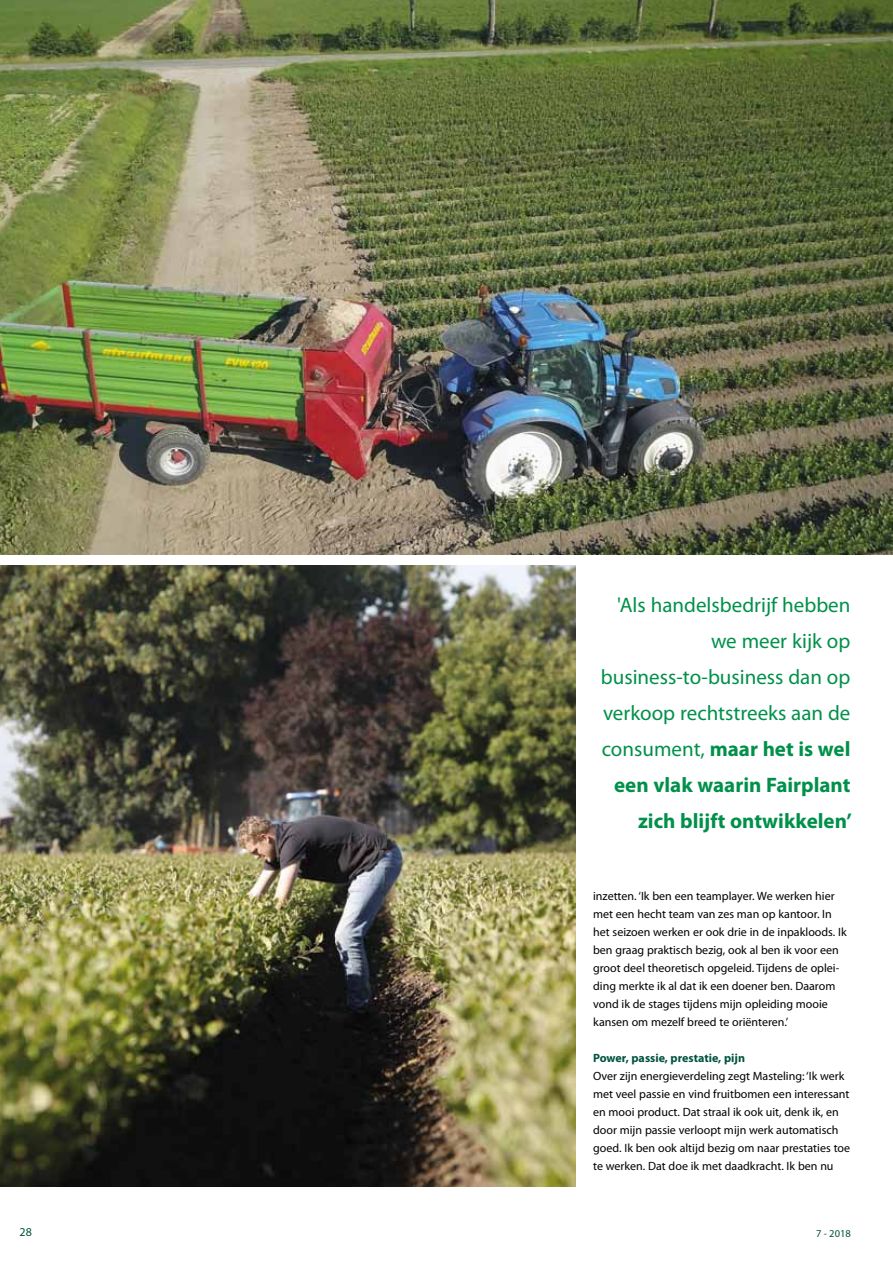
<style>
.page{position:relative;width:893px;height:1263px;background:#fff}
.page>*{position:absolute;margin:0;border:0;box-sizing:border-box;transform-origin:0 0}
.t1{font:21px/36px "Myriad Pro";color:#00904a;text-align:right}
.t2{font:12px/18px "Myriad Pro";color:#000}
.t3{font:700 12px "Myriad Pro";color:#00533d}
.t4{font:12px "Myriad Pro";color:#00533d}
.t5{font:10.5px "Myriad Pro";color:#00533d}
.s1{font-weight:700}
</style>
<div class="page">
<img style="left:0;top:0;width:893px;height:554px">
<img style="left:0;top:566px;width:575px;height:620px">
<h1 class="t1" style="left:601px;top:587px;width:252px">'Als handelsbedrijf hebben we meer kijk op business-to-business dan op verkoop rechtstreeks aan de consument, <span class="s1">maar het is wel een vlak waarin Fairplant zich blijft ontwikkelen’</span></h1>
<p class="t2" style="left:593px;top:887px;width:255px">inzetten. ‘Ik ben een teamplayer. We werken hier met een hecht team van zes man op kantoor. In het seizoen werken er ook drie in de inpakloods. Ik ben graag praktisch bezig, ook al ben ik voor een groot deel theoretisch opgeleid. Tijdens de oplei&shy;ding merkte ik al dat ik een doener ben. Daarom vond ik de stages tijdens mijn opleiding mooie kansen om mezelf breed te oriënteren.’</p>
<p class="t3" style="left:593px;top:1050px;width:153px">Power, passie, prestatie, pijn</p>
<p class="t2" style="left:593px;top:1067px;width:258px">Over zijn energieverdeling zegt Masteling: ‘Ik werk met veel passie en vind fruitbomen een interessant en mooi product. Dat straal ik ook uit, denk ik, en door mijn passie verloopt mijn werk automatisch goed. Ik ben ook altijd bezig om naar prestaties toe te werken. Dat doe ik met daadkracht. Ik ben nu</p>
<p class="t4" style="left:20px;top:1224px;width:14px">28</p>
<p class="t5" style="left:816px;top:1227px;width:36px">7 - 2018</p>
</div>
